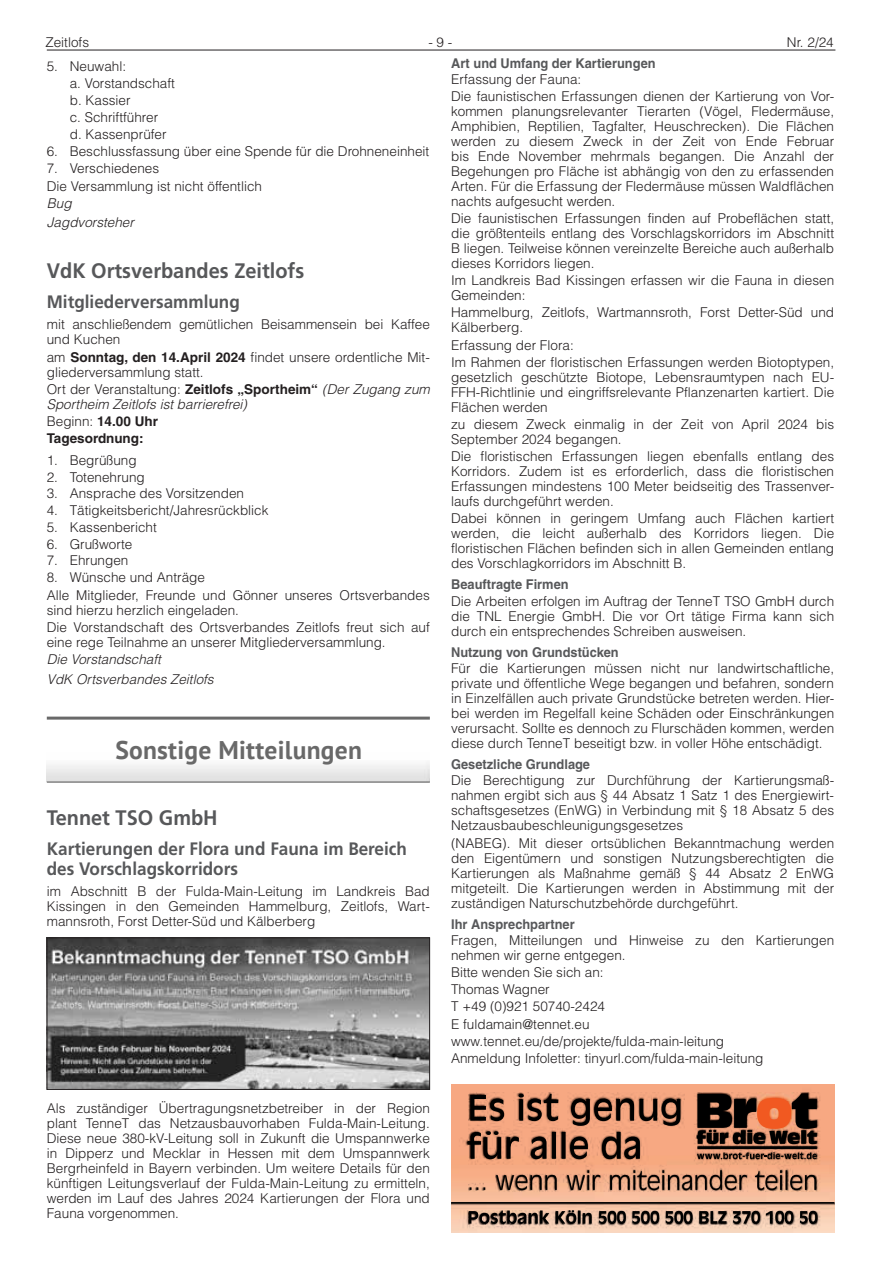
<style>
.page{position:relative;width:881px;height:1263px;background:#fff}
.page>*{position:absolute;margin:0;border:0;box-sizing:border-box;transform-origin:0 0}
.t1{font:700 25.5px "PT Sans";letter-spacing:.01em;color:#696969}
.t2{font:700 21px "Frutiger LT";color:#57585a;scale:.95 1}
.t3{font:700 18px/19.5px "Frutiger LT";color:#57585a;scale:.95 1}
.t4{font:300 13.5px/15px "Helvetica LT";color:#231f20}
.t5{font:italic 300 13.5px/19.2px "Helvetica LT";color:#231f20}
.t6{font:700 13.5px "Helvetica LT";color:#57585a;scale:.95 1}
.t7{font:700 13.5px/17.1px "Helvetica LT";color:#231f20}
.s1{font-weight:700}
.s2{font-style:normal}
.s3{font-weight:700;font-style:normal}
.s4{font-weight:300}
</style>
<div class="page">
<hr style="left:47px;top:50px;width:788px;height:1px;background:#231f20">
<hr style="left:47px;top:782px;width:382px;height:1px;background:#4f4f4f">
<hr style="left:47px;top:717px;width:382px;height:3px;background:#696969">
<img style="left:49px;top:940px;width:378px;height:148px">
<div style="left:47px;top:938px;width:382px;height:152px;border:1px solid #231f20"></div>
<img style="left:451px;top:1084px;width:382px;height:149px">
<hr style="left:451px;top:1202px;width:382px;height:1px;background:#000">
<svg style="left:467px;top:1093px;width:350px;height:131px;background:#ac7a61"></svg>
<p class="t4" style="left:45px;top:34px;width:45px">Zeitlofs</p>
<p class="t4" style="left:428px;top:34px;width:26px">- 9 -</p>
<p class="t4" style="left:786px;top:34px;width:48px">Nr. 2/24</p>
<p class="t4" style="left:70px;top:58px;width:107px;line-height:17.1px;text-indent:-23px">5. Neuwahl:<br>a. Vorstandschaft b. Kassier<br>c. Schriftführer<br>d. Kassenprüfer</p>
<p class="t4" style="left:47px;top:144px;width:384px">6. Beschlussfassung über eine Spende für die Drohneneinheit</p>
<p class="t4" style="left:47px;top:159px;width:217px;line-height:18px">7. Verschiedenes<br>Die Versammlung ist nicht öffentlich</p>
<p class="t5" style="left:47px;top:193px;width:89px">Bug<br>Jagdvorsteher</p>
<h2 class="t2" style="left:47px;top:258px;width:272px">VdK Ortsverbandes Zeitlofs</h2>
<h3 class="t3" style="left:47px;top:292px;width:205px">Mitgliederversammlung</h3>
<p class="t4" style="left:47px;top:317px;width:384px">mit anschließendem gemütlichen Beisammensein bei Kaffee und Kuchen</p>
<p class="t4" style="left:47px;top:349px;width:384px">am <span class="s1">Sonntag, den 14.April 2024</span> findet unsere ordentliche Mit&shy;gliederversammlung statt.</p>
<p class="t5" style="left:47px;top:381px;width:384px;line-height:15px"><span class="s2">Ort der Veranstaltung:</span> <span class="s3">Zeitlofs „Sportheim“</span> (Der Zugang zum<br>Sportheim Zeitlofs ist barrierefrei)</p>
<p class="t7" style="left:47px;top:412px;width:113px"><span class="s4">Beginn:</span> 14.00 Uhr<br>Tagesordnung:</p>
<p class="t4" style="left:47px;top:452px;width:91px">1. Begrüßung</p>
<p class="t4" style="left:47px;top:469px;width:100px">2. Totenehrung</p>
<p class="t4" style="left:47px;top:486px;width:199px">3. Ansprache des Vorsitzenden</p>
<p class="t4" style="left:47px;top:503px;width:223px">4. Tätigkeitsbericht/Jahresrückblick</p>
<p class="t4" style="left:47px;top:519px;width:111px">5. Kassenbericht</p>
<p class="t4" style="left:47px;top:536px;width:87px">6. Grußworte</p>
<p class="t4" style="left:47px;top:553px;width:83px">7. Ehrungen</p>
<p class="t4" style="left:47px;top:568px;width:384px;line-height:18px">8. Wünsche und Anträge<br>Alle Mitglieder, Freunde und Gönner unseres Ortsverbandes</p>
<p class="t4" style="left:47px;top:602px;width:384px;line-height:17.1px">sind hierzu herzlich eingeladen.<br>Die Vorstandschaft des Ortsverbandes Zeitlofs freut sich auf</p>
<p class="t4" style="left:47px;top:635px;width:340px">eine rege Teilnahme an unserer Mitgliederversammlung.</p>
<p class="t5" style="left:47px;top:650px;width:168px">Die Vorstandschaft<br>VdK Ortsverbandes Zeitlofs</p>
<p class="t6" style="left:451px;top:55px;width:217px">Art und Umfang der Kartierungen</p>
<p class="t4" style="left:451px;top:70px;width:384px;line-height:17.1px">Erfassung der Fauna:<br>Die faunistischen Erfassungen dienen der Kartierung von Vor-</p>
<p class="t4" style="left:451px;top:104px;width:384px;text-align:justify">kommen planungsrelevanter Tierarten (Vögel, Fledermäuse, Amphibien, Reptilien, Tagfalter, Heuschrecken). Die Flächen werden zu diesem Zweck in der Zeit von Ende Februar bis Ende November mehrmals begangen. Die Anzahl der Begehungen pro Fläche ist abhängig von den zu erfassenden Arten. Für die Erfassung der Fledermäuse müssen Waldflächen nachts aufgesucht werden.</p>
<p class="t4" style="left:451px;top:211px;width:384px;text-align:justify">Die faunistischen Erfassungen finden auf Probeflächen statt, die größtenteils entlang des Vorschlagskorridors im Abschnitt B liegen. Teilweise können vereinzelte Bereiche auch außerhalb dieses Korridors liegen.</p>
<p class="t4" style="left:451px;top:273px;width:384px">Im Landkreis Bad Kissingen erfassen wir die Fauna in diesen<br>Gemeinden:</p>
<p class="t4" style="left:451px;top:305px;width:384px">Hammelburg, Zeitlofs, Wartmannsroth, Forst Detter-Süd und<br>Kälberberg.</p>
<p class="t4" style="left:451px;top:336px;width:384px;line-height:17.1px">Erfassung der Flora:<br>Im Rahmen der floristischen Erfassungen werden Biotoptypen,</p>
<p class="t4" style="left:451px;top:369px;width:384px;text-align:justify">gesetzlich geschützte Biotope, Lebensraumtypen nach EU-FFH-Richtlinie und eingriffsrelevante Pflanzenarten kartiert. Die Flächen werden</p>
<p class="t4" style="left:451px;top:416px;width:384px">zu diesem Zweck einmalig in der Zeit von April 2024 bis<br>September 2024 begangen.</p>
<p class="t4" style="left:451px;top:448px;width:384px;text-align:justify">Die floristischen Erfassungen liegen ebenfalls entlang des Korridors. Zudem ist es erforderlich, dass die floristischen Erfassungen mindestens 100 Meter beidseitig des Trassenver&shy;laufs durchgeführt werden.</p>
<p class="t4" style="left:451px;top:511px;width:384px;text-align:justify">Dabei können in geringem Umfang auch Flächen kartiert werden, die leicht außerhalb des Korridors liegen. Die floristischen Flächen befinden sich in allen Gemeinden entlang des Vorschlagkorridors im Abschnitt B.</p>
<p class="t6" style="left:451px;top:576px;width:125px">Beauftragte Firmen</p>
<p class="t4" style="left:451px;top:593px;width:384px;text-align:justify">Die Arbeiten erfolgen im Auftrag der TenneT TSO GmbH durch die TNL Energie GmbH. Die vor Ort tätige Firma kann sich durch ein entsprechendes Schreiben ausweisen.</p>
<p class="t6" style="left:451px;top:644px;width:178px">Nutzung von Grundstücken</p>
<p class="t4" style="left:451px;top:660px;width:384px;text-align:justify">Für die Kartierungen müssen nicht nur landwirtschaftliche, private und öffentliche Wege begangen und befahren, sondern in Einzelfällen auch private Grundstücke betreten werden. Hier&shy;bei werden im Regelfall keine Schäden oder Einschränkungen verursacht. Sollte es dennoch zu Flurschäden kommen, werden diese durch TenneT beseitigt bzw. in voller Höhe entschädigt.</p>
<p class="t6" style="left:451px;top:756px;width:148px">Gesetzliche Grundlage</p>
<p class="t4" style="left:451px;top:773px;width:384px;text-align:justify">Die Berechtigung zur Durchführung der Kartierungsmaß&shy;nahmen ergibt sich aus § 44 Absatz 1 Satz 1 des Energiewirt&shy;schaftsgesetzes (EnWG) in Verbindung mit § 18 Absatz 5 des Netzausbaubeschleunigungsgesetzes</p>
<p class="t4" style="left:451px;top:835px;width:384px;text-align:justify">(NABEG). Mit dieser ortsüblichen Bekanntmachung werden den Eigentümern und sonstigen Nutzungsberechtigten die Kartierungen als Maßnahme gemäß § 44 Absatz 2 EnWG mitgeteilt. Die Kartierungen werden in Abstimmung mit der zuständigen Naturschutzbehörde durchgeführt.</p>
<p class="t6" style="left:451px;top:916px;width:131px">Ihr Ansprechpartner</p>
<p class="t4" style="left:451px;top:932px;width:384px">Fragen, Mitteilungen und Hinweise zu den Kartierungen nehmen wir gerne entgegen.</p>
<p class="t4" style="left:451px;top:964px;width:314px;line-height:17.1px">Bitte wenden Sie sich an:<br>Thomas Wagner<br>T +49 (0)921 50740-2424<br>E fuldamain@tennet.eu www.tennet.eu/de/projekte/fulda-main-leitung<br>Anmeldung Infoletter: tinyurl.com/fulda-main-leitung</p>
<h1 class="t1" style="left:115px;top:733px;width:248px">Sonstige Mitteilungen</h1>
<h2 class="t2" style="left:47px;top:805px;width:181px">Tennet TSO GmbH</h2>
<h3 class="t3" style="left:47px;top:839px;width:380px">Kartierungen der Flora und Fauna im Bereich des Vorschlagskorridors</h3>
<p class="t4" style="left:47px;top:884px;width:384px;text-align:justify">im Abschnitt B der Fulda-Main-Leitung im Landkreis Bad Kissingen in den Gemeinden Hammelburg, Zeitlofs, Wart&shy;mannsroth, Forst Detter-Süd und Kälberberg</p>
<p class="t4" style="left:47px;top:1101px;width:384px;text-align:justify">Als zuständiger Übertragungsnetzbetreiber in der Region plant TenneT das Netzausbauvorhaben Fulda-Main-Leitung.<br>Diese neue 380-kV-Leitung soll in Zukunft die Umspannwerke in Dipperz und Mecklar in Hessen mit dem Umspannwerk Bergrheinfeld in Bayern verbinden. Um weitere Details für den künftigen Leitungsverlauf der Fulda-Main-Leitung zu ermitteln, werden im Lauf des Jahres 2024 Kartierungen der Flora und Fauna vorgenommen.</p>
</div>
